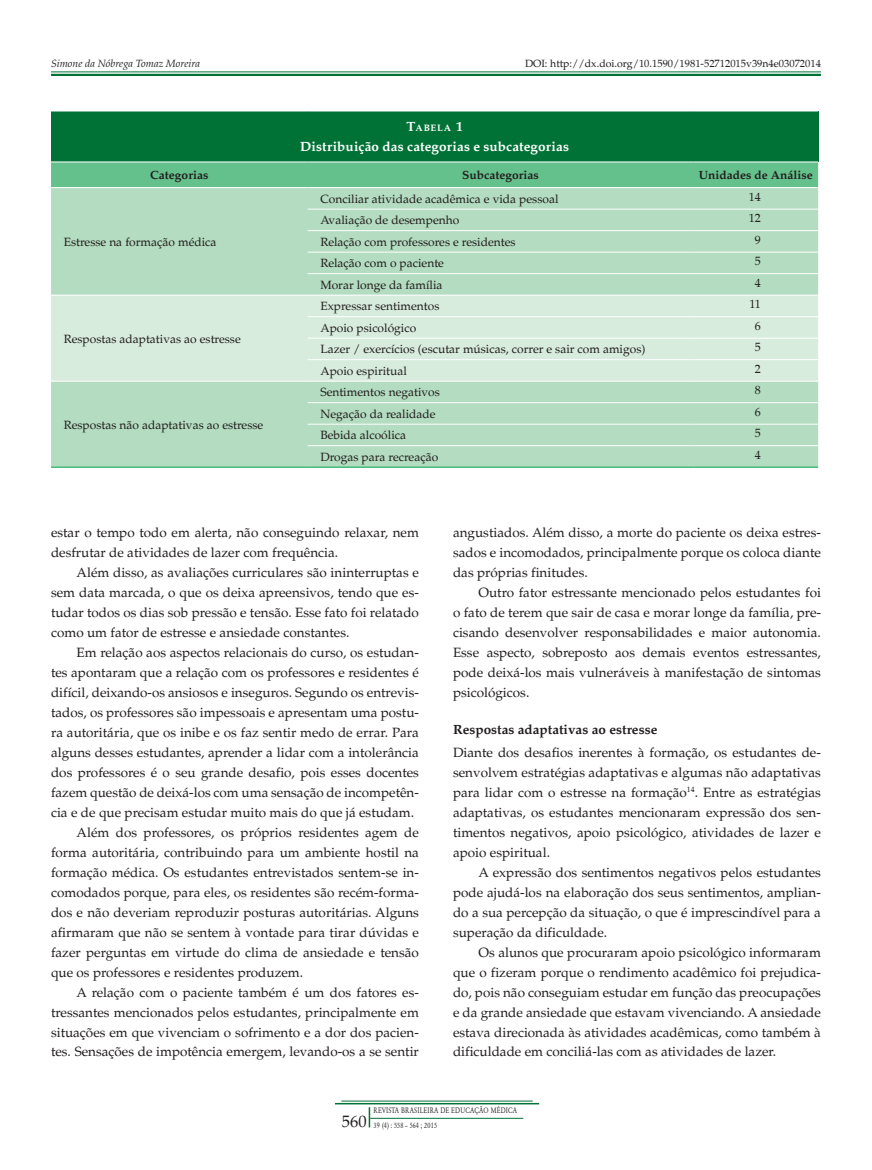
<style>
.page{position:relative;width:872px;height:1170px;background:#fff}
.page>*{position:absolute;margin:0;border:0;box-sizing:border-box;transform-origin:0 0}
.t1{font:13.5px/20px "Palton Roman";color:#231f20;text-align:justify}
.t2{font:700 13.5px "Palton";letter-spacing:.01em;color:#fff}
.t3{font:700 13.5px "Palton";color:#231f20}
.t4{font:12px "Palton Roman";color:#231f20}
.t5{font:700 12px "Palton";color:#231f20}
.t6{font:10.5px "Palton Roman";color:#231f20}
.t7{font:italic 10.5px "Palton";color:#231f20}
.t8{font:700 9.45px "Palton";letter-spacing:.09em;color:#fff}
.t9{font:8.25px/15px "Garamond";letter-spacing:.03em;color:#231f20;scale:.8 1}
.s1{font-size:13.5px}
.s2{font-family:"Palton Roman";font-size:16.5px}
</style>
<div class="page">
<hr style="left:370px;top:1117px;width:153px;height:1px;background:#007236">
<svg style="left:369px;top:1107px;width:1px;height:20px"></svg>
<hr style="left:341px;top:1100px;width:192px;height:1px;background:#007236">
<hr style="left:335px;top:1102px;width:204px;height:2px;background:#007236">
<hr style="left:51px;top:71px;width:770px;height:1px;background:#007236">
<hr style="left:51px;top:74px;width:770px;height:2px;background:#007236">
<div style="left:51px;top:111px;width:767px;height:51px;background:#007236"></div>
<div style="left:51px;top:162px;width:767px;height:25px;background:#65c18b"></div>
<div style="left:51px;top:188px;width:767px;height:279px;background:#b3dcc0"></div>
<div style="left:51px;top:296px;width:767px;height:85px;background:#d8ecdd"></div>
<hr style="left:51px;top:111px;width:256px;height:1px;background:#fff">
<hr style="left:307px;top:111px;width:386px;height:1px;background:#fff">
<hr style="left:693px;top:111px;width:125px;height:1px;background:#fff">
<hr style="left:51px;top:161px;width:256px;height:1px;background:#fff">
<hr style="left:307px;top:161px;width:386px;height:1px;background:#fff">
<hr style="left:693px;top:161px;width:125px;height:1px;background:#fff">
<hr style="left:307px;top:209px;width:386px;height:1px;background:#fff">
<hr style="left:693px;top:209px;width:125px;height:1px;background:#fff">
<hr style="left:307px;top:230px;width:386px;height:1px;background:#fff">
<hr style="left:693px;top:230px;width:125px;height:1px;background:#fff">
<hr style="left:307px;top:252px;width:386px;height:1px;background:#fff">
<hr style="left:693px;top:252px;width:125px;height:1px;background:#fff">
<hr style="left:307px;top:273px;width:386px;height:1px;background:#fff">
<hr style="left:693px;top:273px;width:125px;height:1px;background:#fff">
<hr style="left:51px;top:295px;width:256px;height:1px;background:#fff">
<hr style="left:307px;top:295px;width:386px;height:1px;background:#fff">
<hr style="left:693px;top:295px;width:125px;height:1px;background:#fff">
<hr style="left:307px;top:316px;width:386px;height:1px;background:#fff">
<hr style="left:693px;top:316px;width:125px;height:1px;background:#fff">
<hr style="left:307px;top:338px;width:386px;height:1px;background:#fff">
<hr style="left:693px;top:338px;width:125px;height:1px;background:#fff">
<hr style="left:307px;top:359px;width:386px;height:1px;background:#fff">
<hr style="left:693px;top:359px;width:125px;height:1px;background:#fff">
<hr style="left:51px;top:381px;width:256px;height:1px;background:#fff">
<hr style="left:307px;top:381px;width:386px;height:1px;background:#fff">
<hr style="left:693px;top:381px;width:125px;height:1px;background:#fff">
<hr style="left:307px;top:402px;width:386px;height:1px;background:#fff">
<hr style="left:693px;top:402px;width:125px;height:1px;background:#fff">
<hr style="left:307px;top:424px;width:386px;height:1px;background:#fff">
<hr style="left:693px;top:424px;width:125px;height:1px;background:#fff">
<hr style="left:307px;top:445px;width:386px;height:1px;background:#fff">
<hr style="left:693px;top:445px;width:125px;height:1px;background:#fff">
<hr style="left:51px;top:467px;width:256px;height:1px;background:#00a54f">
<hr style="left:307px;top:467px;width:386px;height:1px;background:#00a54f">
<hr style="left:693px;top:467px;width:125px;height:1px;background:#00a54f">
<p class="t7" style="left:51px;top:58px;width:151px">Simone da Nóbrega Tomaz Moreira</p>
<p class="t6" style="left:525px;top:57px;width:297px">DOI: http://dx.doi.org/10.1590/1981-52712015v39n4e03072014</p>
<p class="t8" style="left:406px;top:123px;width:58px"><span class="s1">T</span>ABELA <span class="s1">1</span></p>
<p class="t2" style="left:300px;top:139px;width:270px">Distribuição das categorias e subcategorias</p>
<p class="t5" style="left:150px;top:168px;width:59px">Categorias</p>
<p class="t5" style="left:462px;top:168px;width:78px">Subcategorias</p>
<p class="t5" style="left:698px;top:168px;width:115px">Unidades de Análise</p>
<p class="t4" style="left:64px;top:234px;width:154px">Estresse na formação médica</p>
<p class="t4" style="left:64px;top:331px;width:178px">Respostas adaptativas ao estresse</p>
<p class="t4" style="left:64px;top:417px;width:201px">Respostas não adaptativas ao estresse</p>
<p class="t4" style="left:320px;top:191px;width:240px">Conciliar atividade acadêmica e vida pessoal</p>
<p class="t4" style="left:749px;top:189px;width:13px">14</p>
<p class="t4" style="left:320px;top:213px;width:140px">Avaliação de desempenho</p>
<p class="t4" style="left:749px;top:211px;width:13px">12</p>
<p class="t4" style="left:320px;top:234px;width:197px">Relação com professores e residentes</p>
<p class="t4" style="left:755px;top:232px;width:7px">9</p>
<p class="t4" style="left:320px;top:256px;width:125px">Relação com o paciente</p>
<p class="t4" style="left:755px;top:254px;width:7px">5</p>
<p class="t4" style="left:320px;top:277px;width:124px">Morar longe da família</p>
<p class="t4" style="left:755px;top:275px;width:7px">4</p>
<p class="t4" style="left:320px;top:299px;width:121px">Expressar sentimentos</p>
<p class="t4" style="left:749px;top:297px;width:13px">11</p>
<p class="t4" style="left:320px;top:320px;width:97px">Apoio psicológico</p>
<p class="t4" style="left:755px;top:318px;width:7px">6</p>
<p class="t4" style="left:320px;top:342px;width:326px">Lazer / exercícios (escutar músicas, correr e sair com amigos)</p>
<p class="t4" style="left:755px;top:340px;width:7px">5</p>
<p class="t4" style="left:320px;top:363px;width:88px">Apoio espiritual</p>
<p class="t4" style="left:755px;top:361px;width:7px">2</p>
<p class="t4" style="left:320px;top:385px;width:121px">Sentimentos negativos</p>
<p class="t4" style="left:755px;top:383px;width:7px">8</p>
<p class="t4" style="left:320px;top:406px;width:117px">Negação da realidade</p>
<p class="t4" style="left:755px;top:404px;width:7px">6</p>
<p class="t4" style="left:320px;top:428px;width:87px">Bebida alcoólica</p>
<p class="t4" style="left:755px;top:426px;width:7px">5</p>
<p class="t4" style="left:320px;top:449px;width:119px">Drogas para recreação</p>
<p class="t4" style="left:755px;top:447px;width:7px">4</p>
<p class="t1" style="left:51px;top:523px;width:369px">estar o tempo todo em alerta, não conseguindo relaxar, nem desfrutar de atividades de lazer com frequência.</p>
<p class="t1" style="left:51px;top:563px;width:369px;text-indent:26px">Além disso, as avaliações curriculares são ininterruptas e sem data marcada, o que os deixa apreensivos, tendo que es&shy;tudar todos os dias sob pressão e tensão. Esse fato foi relatado como um fator de estresse e ansiedade constantes.</p>
<p class="t1" style="left:77px;top:642px;width:344px">Em relação aos aspectos relacionais do curso, os estudan-</p>
<p class="t1" style="left:51px;top:662px;width:369px">tes apontaram que a relação com os professores e residentes é</p>
<p class="t1" style="left:51px;top:682px;width:369px">difícil, deixando-os ansiosos e inseguros. Segundo os entrevis-</p>
<p class="t1" style="left:51px;top:702px;width:369px">tados, os professores são impessoais e apresentam uma postu-</p>
<p class="t1" style="left:51px;top:722px;width:369px">ra autoritária, que os inibe e os faz sentir medo de errar. Para</p>
<p class="t1" style="left:51px;top:742px;width:369px">alguns desses estudantes, aprender a lidar com a intolerância</p>
<p class="t1" style="left:51px;top:762px;width:369px">dos professores é o seu grande desafio, pois esses docentes</p>
<p class="t1" style="left:51px;top:782px;width:369px">fazem questão de deixá-los com uma sensação de incompetên-</p>
<p class="t1" style="left:51px;top:802px;width:364px">cia e de que precisam estudar muito mais do que já estudam.</p>
<p class="t1" style="left:77px;top:822px;width:344px">Além dos professores, os próprios residentes agem de</p>
<p class="t1" style="left:51px;top:842px;width:369px">forma autoritária, contribuindo para um ambiente hostil na</p>
<p class="t1" style="left:51px;top:862px;width:369px">formação médica. Os estudantes entrevistados sentem-se in-</p>
<p class="t1" style="left:51px;top:882px;width:369px">comodados porque, para eles, os residentes são recém-forma-</p>
<p class="t1" style="left:51px;top:902px;width:369px">dos e não deveriam reproduzir posturas autoritárias. Alguns</p>
<p class="t1" style="left:51px;top:922px;width:369px">afirmaram que não se sentem à vontade para tirar dúvidas e</p>
<p class="t1" style="left:51px;top:942px;width:369px">fazer perguntas em virtude do clima de ansiedade e tensão</p>
<p class="t1" style="left:51px;top:962px;width:254px">que os professores e residentes produzem.</p>
<p class="t1" style="left:77px;top:982px;width:344px">A relação com o paciente também é um dos fatores es-</p>
<p class="t1" style="left:51px;top:1002px;width:369px">tressantes mencionados pelos estudantes, principalmente em</p>
<p class="t1" style="left:51px;top:1022px;width:369px">situações em que vivenciam o sofrimento e a dor dos pacien-</p>
<p class="t1" style="left:51px;top:1042px;width:369px">tes. Sensações de impotência emergem, levando-os a se sentir</p>
<p class="t1" style="left:453px;top:523px;width:369px">angustiados. Além disso, a morte do paciente os deixa estres&shy;sados e incomodados, principalmente porque os coloca diante das próprias finitudes.</p>
<p class="t1" style="left:453px;top:583px;width:369px;text-indent:26px">Outro fator estressante mencionado pelos estudantes foi o fato de terem que sair de casa e morar longe da família, pre&shy;cisando desenvolver responsabilidades e maior autonomia.<br>Esse aspecto, sobreposto aos demais eventos estressantes, pode deixá-los mais vulneráveis à manifestação de sintomas psicológicos.</p>
<p class="t3" style="left:453px;top:721px;width:206px">Respostas adaptativas ao estresse</p>
<p class="t1" style="left:453px;top:742px;width:369px">Diante dos desafios inerentes à formação, os estudantes de&shy;senvolvem estratégias adaptativas e algumas não adaptativas para lidar com o estresse na formação<sup>14</sup>. Entre as estratégias adaptativas, os estudantes mencionaram expressão dos sen&shy;timentos negativos, apoio psicológico, atividades de lazer e apoio espiritual.</p>
<p class="t1" style="left:453px;top:862px;width:369px;text-indent:26px">A expressão dos sentimentos negativos pelos estudantes pode ajudá-los na elaboração dos seus sentimentos, amplian&shy;do a sua percepção da situação, o que é imprescindível para a superação da dificuldade.</p>
<p class="t1" style="left:453px;top:942px;width:369px;text-indent:26px">Os alunos que procuraram apoio psicológico informaram que o fizeram porque o rendimento acadêmico foi prejudica&shy;do, pois não conseguiam estudar em função das preocupações e da grande ansiedade que estavam vivenciando. A ansiedade estava direcionada às atividades acadêmicas, como também à dificuldade em conciliá-las com as atividades de lazer.</p>
<p class="t9" style="left:342px;top:1102px;width:221px;text-indent:32px">REVISTA BRASILEIRA DE EDUCAÇÃO MÉDICA<br><span class="s2">560</span> 39 (4) : 558 – 564 ; 2015</p>
</div>
